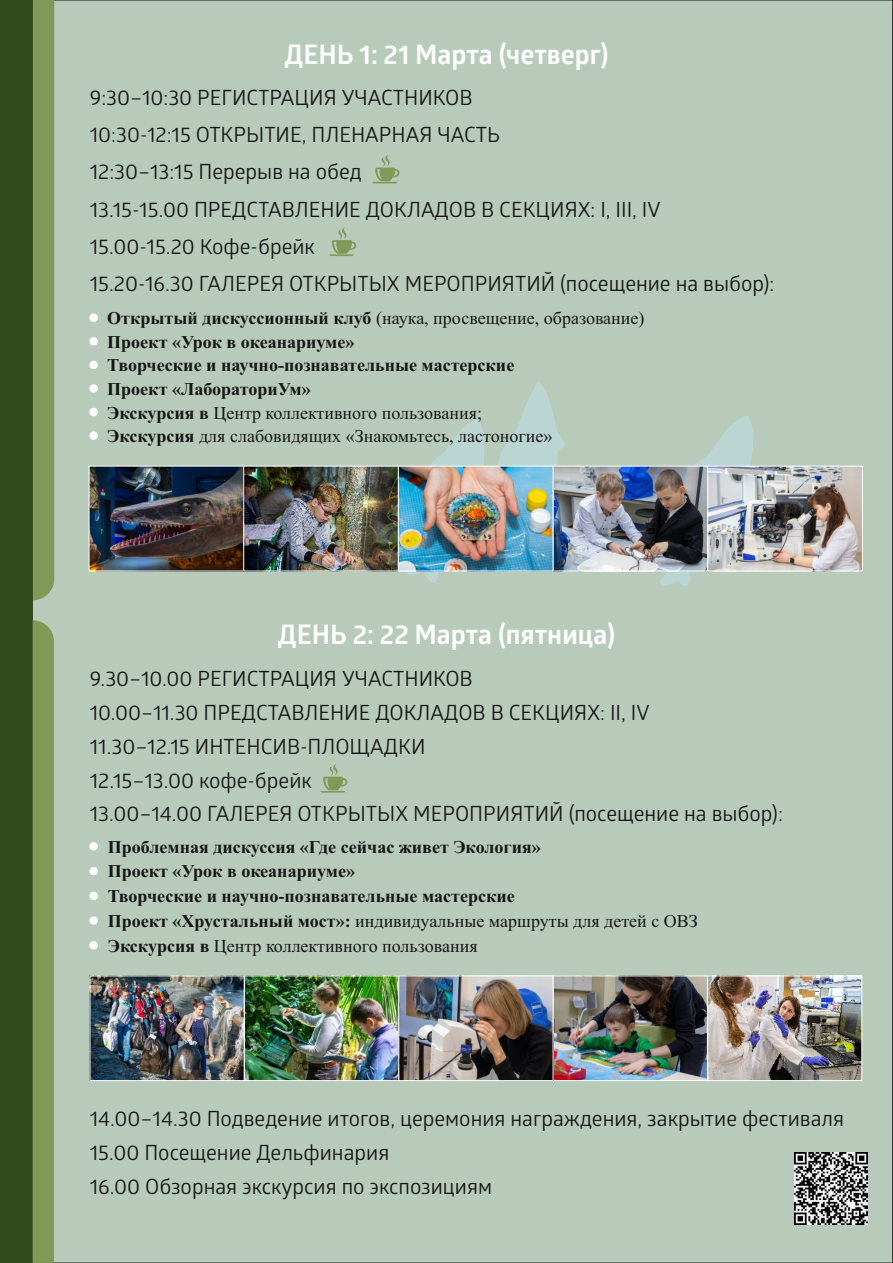
<style>
.page{position:relative;width:893px;height:1263px;background:#fff}
.page>*{position:absolute;margin:0;border:0;box-sizing:border-box;transform-origin:0 0}
.t1{font:700 27px "Glober";color:#fff}
.t2{font:21px/33.9px "Glober";color:#151616}
.t3{font:700 18px/23.5px "Times New Roman";color:#151616}
.s1{font-weight:400}
</style>
<div class="page">
<div style="left:33px;top:0;width:860px;height:1263px;background:#b8cbbb"></div>
<div style="left:0;top:0;width:33px;height:1263px;background:#304b1b"></div>
<div style="left:33px;top:620px;width:21px;height:643px;background:#7f9a57"></div>
<div style="left:33px;top:0;width:21px;height:600px;background:#7f9a57"></div>
<svg style="left:372px;top:155px;width:28px;height:28px"></svg>
<img style="left:795px;top:1152px;width:73px;height:73px">
<svg style="left:329px;top:228px;width:27px;height:28px"></svg>
<svg style="left:320px;top:764px;width:28px;height:29px"></svg>
<svg style="left:652px;top:416px;width:108px;height:172px;background:#b9cec2"></svg>
<svg style="left:407px;top:417px;width:82px;height:166px;background:#b9cec3"></svg>
<svg style="left:497px;top:381px;width:68px;height:85px;background:#b9d0c7"></svg>
<img style="left:91px;top:468px;width:770px;height:101px">
<div style="left:553px;top:466px;width:155px;height:105px;border:1px solid #fff"></div>
<div style="left:243px;top:466px;width:156px;height:105px;border:1px solid #fff"></div>
<div style="left:707px;top:466px;width:156px;height:105px;border:1px solid #fff"></div>
<div style="left:398px;top:466px;width:155px;height:105px;border:1px solid #fff"></div>
<div style="left:89px;top:313px;width:9px;height:9px;background:#fff;border-radius:50%"></div>
<div style="left:89px;top:337px;width:9px;height:9px;background:#fff;border-radius:50%"></div>
<div style="left:89px;top:361px;width:9px;height:8px;background:#fff;border-radius:50%"></div>
<div style="left:89px;top:384px;width:9px;height:9px;background:#fff;border-radius:50%"></div>
<div style="left:89px;top:408px;width:9px;height:8px;background:#fff;border-radius:50%"></div>
<div style="left:89px;top:431px;width:9px;height:9px;background:#fff;border-radius:50%"></div>
<img style="left:92px;top:977px;width:768px;height:102px">
<div style="left:553px;top:975px;width:155px;height:106px;border:1px solid #fff"></div>
<div style="left:90px;top:975px;width:155px;height:106px;border:1px solid #fff"></div>
<div style="left:244px;top:975px;width:155px;height:106px;border:1px solid #fff"></div>
<div style="left:707px;top:975px;width:155px;height:106px;border:1px solid #fff"></div>
<div style="left:398px;top:975px;width:155px;height:106px;border:1px solid #fff"></div>
<div style="left:89px;top:842px;width:9px;height:8px;background:#fff;border-radius:50%"></div>
<div style="left:89px;top:867px;width:9px;height:8px;background:#fff;border-radius:50%"></div>
<div style="left:89px;top:891px;width:9px;height:9px;background:#fff;border-radius:50%"></div>
<div style="left:89px;top:916px;width:9px;height:9px;background:#fff;border-radius:50%"></div>
<div style="left:89px;top:941px;width:9px;height:8px;background:#fff;border-radius:50%"></div>
<p class="t1" style="left:285px;top:44px;width:326px">ДЕНЬ 1: 21 Марта (четверг)</p>
<p class="t2" style="left:90px;top:81px;width:686px;line-height:37.3px">9:30–10:30 РЕГИСТРАЦИЯ УЧАСТНИКОВ<br>10:30-12:15 ОТКРЫТИЕ, ПЛЕНАРНАЯ ЧАСТЬ<br>12:30–13:15 Перерыв на обед<br>13.15-15.00 ПРЕДСТАВЛЕНИЕ ДОКЛАДОВ В СЕКЦИЯХ: I, III, IV<br>15.00-15.20 Кофе-брейк<br>15.20-16.30 ГАЛЕРЕЯ ОТКРЫТЫХ МЕРОПРИЯТИЙ (посещение на выбор):</p>
<p class="t3" style="left:107px;top:308px;width:539px">Открытый дискуссионный клуб <span class="s1">(наука, просвещение, образование)<br></span>Проект «Урок в океанариуме»<br>Творческие и научно-познавательные мастерские<br>Проект «ЛабораториУм»<br>Экскурсия в <span class="s1">Центр коллективного пользования;<br></span>Экскурсия <span class="s1">для слабовидящих «Знакомьтесь, ластоногие»</span></p>
<p class="t1" style="left:278px;top:624px;width:339px">ДЕНЬ 2: 22 Марта (пятница)</p>
<p class="t2" style="left:90px;top:664px;width:695px">9.30–10.00 РЕГИСТРАЦИЯ УЧАСТНИКОВ<br>10.00–11.30 ПРЕДСТАВЛЕНИЕ ДОКЛАДОВ В СЕКЦИЯХ: II, IV<br>11.30–12.15 ИНТЕНСИВ-ПЛОЩАДКИ<br>12.15–13.00 кофе-брейк<br>13.00–14.00 ГАЛЕРЕЯ ОТКРЫТЫХ МЕРОПРИЯТИЙ (посещение на выбор):</p>
<p class="t3" style="left:108px;top:836px;width:591px;line-height:24.8px">Проблемная дискуссия «Где сейчас живет Экология»<br>Проект «Урок в океанариуме»<br>Творческие и научно-познавательные мастерские<br>Проект «Хрустальный мост»: <span class="s1">индивидуальные маршруты для детей с ОВЗ </span>Экскурсия в <span class="s1">Центр коллективного пользования</span></p>
<p class="t2" style="left:90px;top:1104px;width:756px">14.00–14.30 Подведение итогов, церемония награждения, закрытие фестиваля<br>15.00 Посещение Дельфинария<br>16.00 Обзорная экскурсия по экспозициям</p>
</div>
